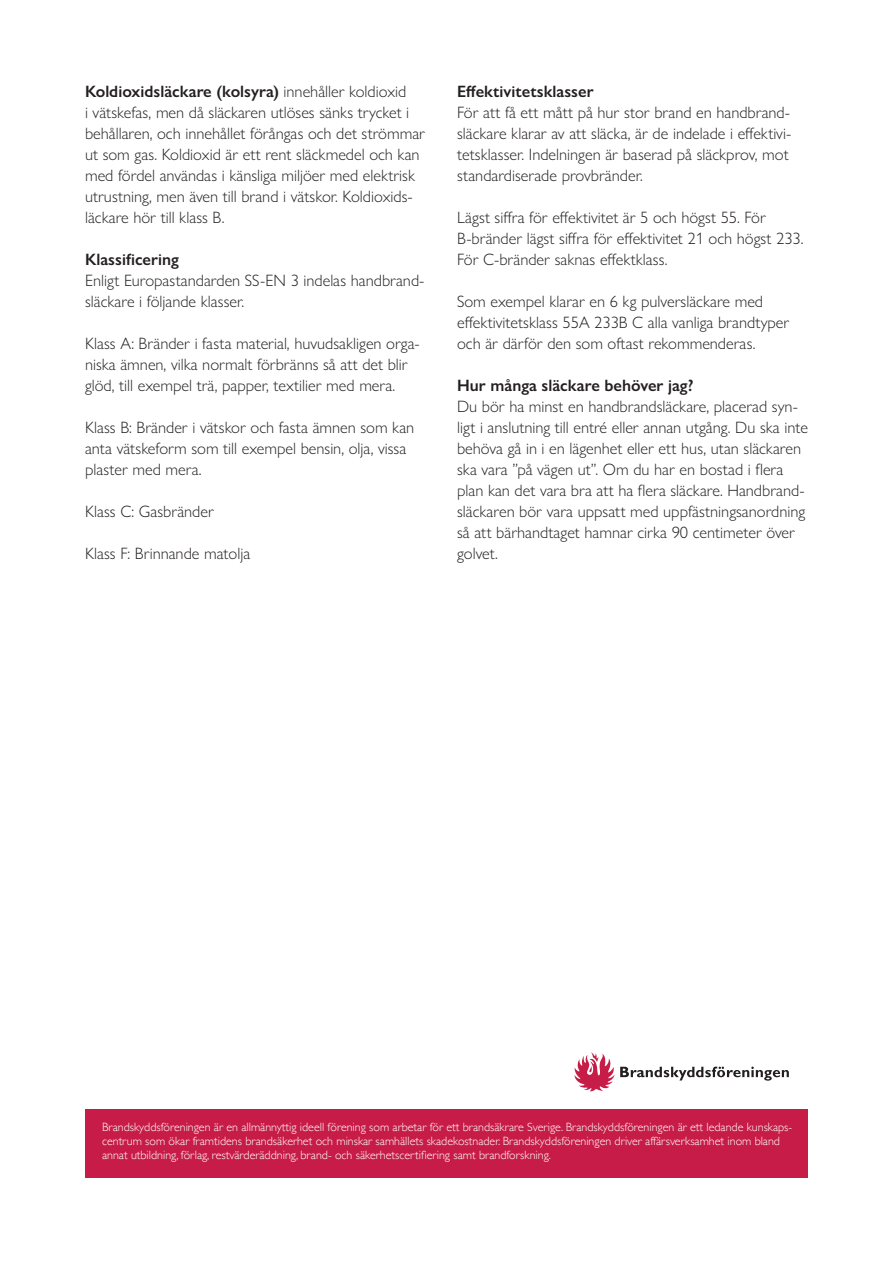
<style>
.page{position:relative;width:893px;height:1263px;background:#fff}
.page>*{position:absolute;margin:0;border:0;box-sizing:border-box;transform-origin:0 0}
.t1{font:300 16.5px/21px "Gill Sans Nova";color:#231f20}
.t2{font:600 16.5px "Gill Sans Nova";color:#231f20}
.t3{font:300 12px/14.2px "Gill Sans";color:#fff}
.s1{font-weight:600}
</style>
<div class="page">
<div style="left:85px;top:1109px;width:723px;height:69px;background:#c71c47"></div>
<svg style="left:620px;top:1066px;width:169px;height:15px"></svg>
<svg style="left:575px;top:1052px;width:39px;height:39px"></svg>
<p class="t1" style="left:85px;top:81px;width:342px"><span class="s1">Koldioxidsläckare (kolsyra)</span> innehåller koldioxid<br>i vätskefas, men då släckaren utlöses sänks trycket i behållaren, och innehållet förångas och det strömmar ut som gas. Koldioxid är ett rent släckmedel och kan med fördel användas i känsliga miljöer med elektrisk utrustning, men även till brand i vätskor. Koldioxids&shy;läckare hör till klass B.</p>
<p class="t2" style="left:85px;top:249px;width:95px">Klassificering</p>
<p class="t1" style="left:85px;top:270px;width:341px">Enligt Europastandarden SS-EN 3 indelas handbrand&shy;släckare i följande klasser.</p>
<p class="t1" style="left:85px;top:333px;width:336px">Klass A: Bränder i fasta material, huvudsakligen orga&shy;niska ämnen, vilka normalt förbränns så att det blir glöd, till exempel trä, papper, textilier med mera.</p>
<p class="t1" style="left:85px;top:417px;width:331px">Klass B: Bränder i vätskor och fasta ämnen som kan anta vätskeform som till exempel bensin, olja, vissa plaster med mera.</p>
<p class="t1" style="left:85px;top:501px;width:130px">Klass C: Gasbränder</p>
<p class="t1" style="left:85px;top:543px;width:167px">Klass F: Brinnande matolja</p>
<p class="t2" style="left:457px;top:81px;width:138px">Effektivitetsklasser</p>
<p class="t1" style="left:457px;top:102px;width:336px">För att få ett mått på hur stor brand en handbrand&shy;släckare klarar av att släcka, är de indelade i effektivi&shy;tetsklasser. Indelningen är baserad på släckprov, mot standardiserade provbränder.</p>
<p class="t1" style="left:457px;top:207px;width:348px">Lägst siffra för effektivitet är 5 och högst 55. För<br>B-bränder lägst siffra för effektivitet 21 och högst 233.<br>För C-bränder saknas effektklass.</p>
<p class="t1" style="left:457px;top:291px;width:334px">Som exempel klarar en 6 kg pulversläckare med effektivitetsklass 55A 233B C alla vanliga brandtyper och är därför den som oftast rekommenderas.</p>
<p class="t2" style="left:457px;top:375px;width:238px">Hur många släckare behöver jag?</p>
<p class="t1" style="left:457px;top:396px;width:352px">Du bör ha minst en handbrandsläckare, placerad syn&shy;ligt i anslutning till entré eller annan utgång. Du ska inte behöva gå in i en lägenhet eller ett hus, utan släckaren ska vara ”på vägen ut”. Om du har en bostad i flera plan kan det vara bra att ha flera släckare. Handbrand&shy;släckaren bör vara uppsatt med uppfästningsanordning så att bärhandtaget hamnar cirka 90 centimeter över golvet.</p>
<p class="t3" style="left:102px;top:1119px;width:692px">Brandskyddsföreningen är en allmännyttig ideell förening som arbetar för ett brandsäkrare Sverige. Brandskyddsföreningen är ett ledande kunskaps&shy;centrum som ökar framtidens brandsäkerhet och minskar samhällets skadekostnader. Brandskyddsföreningen driver affärsverksamhet inom bland annat utbildning, förlag, restvärderäddning, brand- och säkerhetscertifiering samt brandforskning.</p>
</div>
